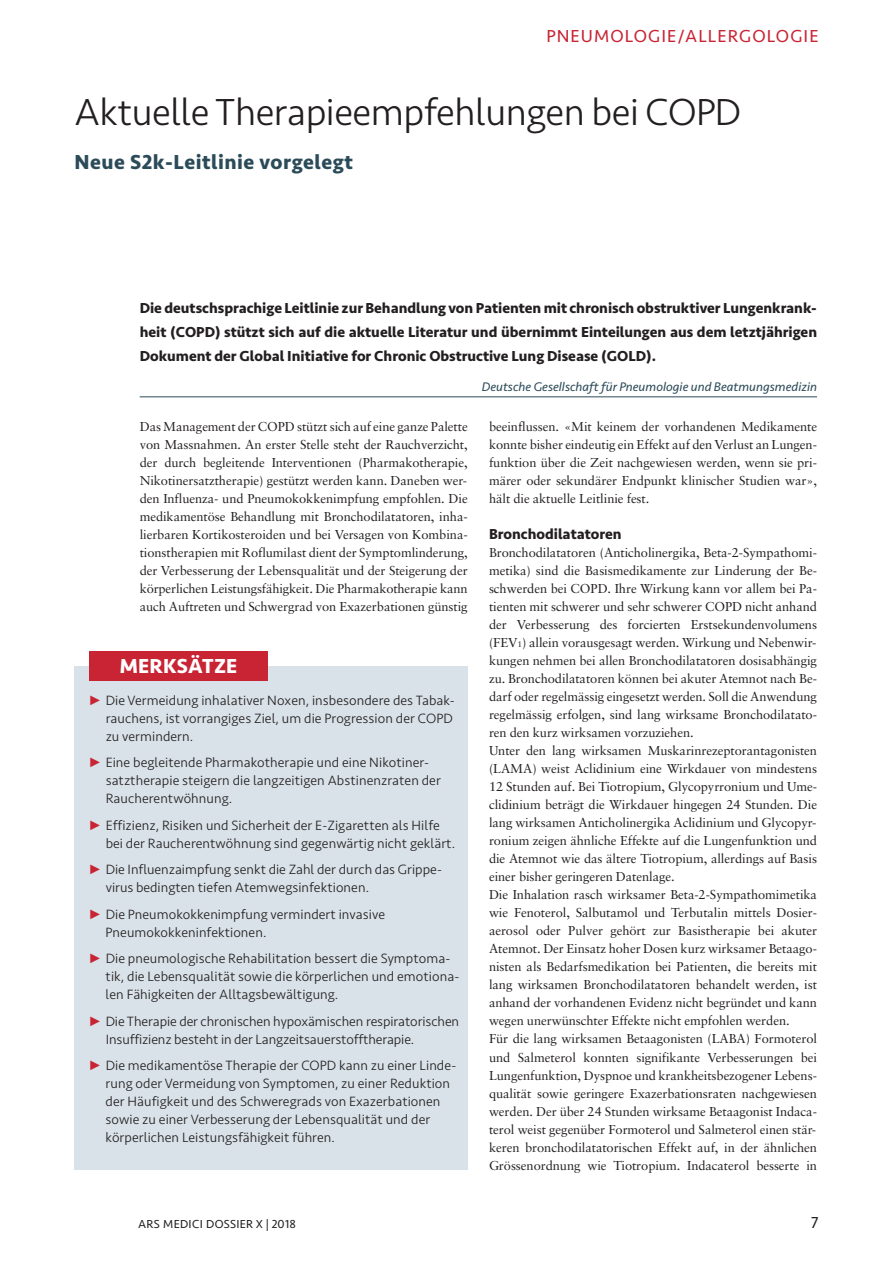
<style>
.page{position:relative;width:893px;height:1263px;background:#fff}
.page>*{position:absolute;margin:0;border:0;box-sizing:border-box;transform-origin:0 0}
.t1{font:300 39px "Seravek";letter-spacing:-.01em;color:#231f20}
.t2{font:700 21px "Seravek";letter-spacing:.025em;color:#2c4b59}
.t3{font:700 21px "Seravek";letter-spacing:.01em;color:#fff}
.t4{font:18px "Seravek";letter-spacing:.06em;color:#c82434}
.t5{font:16.5px "Seravek";color:#231f20}
.t6{font:700 15px/24px "Seravek";color:#231f20;text-align:justify}
.t7{font:300 13.95px/18px "Seravek";letter-spacing:.005em;color:#231f20}
.t8{font:12.9px/18px "Sabon";letter-spacing:-.005em;color:#231f20;text-align:justify}
.t9{font:italic 12.9px "Seravek";color:#2c4b59}
.t10{font:12px "Seravek";letter-spacing:.025em;color:#231f20}
.s1{font-size:8.1px}
</style>
<div class="page">
<hr style="left:140px;top:396px;width:677px;height:1px;background:#2c4b59">
<div style="left:74px;top:666px;width:394px;height:504px;background:#d9e2e8"></div>
<div style="left:89px;top:651px;width:179px;height:30px;background:#c82434"></div>
<h3 class="t4" style="left:547px;top:22px;width:273px">PNEUMOLOGIE/ALLERGOLOGIE</h3>
<h1 class="t1" style="left:74px;top:89px;width:668px">Aktuelle Therapieempfehlungen bei COPD</h1>
<h2 class="t2" style="left:74px;top:146px;width:280px">Neue S2k-Leitlinie vorgelegt</h2>
<p class="t6" style="left:140px;top:296px;width:679px">Die deutschsprachige Leitlinie zur Behandlung von Patienten mit chronisch obstruktiver Lungenkrank&shy;heit (COPD) stützt sich auf die aktuelle Literatur und übernimmt Einteilungen aus dem letztjährigen Dokument der Global Initiative for Chronic Obstructive Lung Disease (GOLD).</p>
<p class="t9" style="left:482px;top:377px;width:337px">Deutsche Gesellschaftfür Pneumologie und Beatmungsmedizin</p>
<p class="t8" style="left:140px;top:419px;width:330px">Das Management der COPD stützt sich auf eine ganze Palette von Massnahmen. An erster Stelle steht der Rauchverzicht, der durch begleitende Interventionen (Pharmakotherapie, Nikotinersatztherapie) gestützt werden kann. Daneben wer&shy;den Influenza- und Pneumokokkenimpfung empfohlen. Die medikamentöse Behandlung mit Bronchodilatatoren, inha&shy;lierbaren Kortikosteroiden und bei Versagen von Kombina&shy;tionstherapien mit Roflumilast dient der Symptomlinderung, der Verbesserung der Lebensqualität und der Steigerung der körperlichen Leistungsfähigkeit. Die Pharmakotherapie kann auch Auftreten und Schwergrad von Exazerbationen günstig</p>
<p class="t8" style="left:489px;top:419px;width:330px">beeinflussen. «Mit keinem der vorhandenen Medikamente konnte bisher eindeutig ein Effekt auf den Verlust an Lungen&shy;funktion über die Zeit nachgewiesen werden, wenn sie pri&shy;märer oder sekundärer Endpunkt klinischer Studien war», hält die aktuelle Leitlinie fest.</p>
<p class="t6" style="left:489px;top:522px;width:134px">Bronchodilatatoren</p>
<p class="t8" style="left:489px;top:545px;width:330px;text-align:left">Bronchodilatatoren (Anticholinergika, Beta-2-Sympathomi&shy;metika) sind die Basismedikamente zur Linderung der Be&shy;schwerden bei COPD. Ihre Wirkung kann vor allem bei Pa&shy;tienten mit schwerer und sehr schwerer COPD nicht anhand der Verbesserung des forcierten Erstsekundenvolumens (FEV<span class="s1">1</span>) allein vorausgesagt werden. Wirkung und Nebenwir&shy;kungen nehmen bei allen Bronchodilatatoren dosisabhängig zu. Bronchodilatatoren können bei akuter Atemnot nach Be&shy;darf oder regelmässig eingesetzt werden. Soll die Anwendung regelmässig erfolgen, sind lang wirksame Bronchodilatato&shy;ren den kurz wirksamen vorzuziehen.<br>Unter den lang wirksamen Muskarinrezeptorantagonisten (LAMA) weist Aclidinium eine Wirkdauer von mindestens 12 Stunden auf. Bei Tiotropium, Glycopyrronium und Ume&shy;clidinium beträgt die Wirkdauer hingegen 24 Stunden. Die lang wirksamen Anticholinergika Aclidinium und Glycopyr&shy;ronium zeigen ähnliche Effekte auf die Lungenfunktion und die Atemnot wie das ältere Tiotropium, allerdings auf Basis einer bisher geringeren Datenlage.<br>Die Inhalation rasch wirksamer Beta-2-Sympathomimetika wie Fenoterol, Salbutamol und Terbutalin mittels Dosier&shy;aerosol oder Pulver gehört zur Basistherapie bei akuter Atemnot. Der Einsatz hoher Dosen kurz wirksamer Betaago&shy;nisten als Bedarfsmedikation bei Patienten, die bereits mit lang wirksamen Bronchodilatatoren behandelt werden, ist anhand der vorhandenen Evidenz nicht begründet und kann wegen unerwünschter Effekte nicht empfohlen werden.<br>Für die lang wirksamen Betaagonisten (LABA) Formoterol und Salmeterol konnten signifikante Verbesserungen bei Lungenfunktion, Dyspnoe und krankheitsbezogener Lebens&shy;qualität sowie geringere Exazerbationsraten nachgewiesen werden. Der über 24 Stunden wirksame Betaagonist Indaca&shy;terol weist gegenüber Formoterol und Salmeterol einen stär&shy;keren bronchodilatatorischen Effekt auf, in der ähnlichen Grössenordnung wie Tiotropium. Indacaterol besserte in</p>
<h2 class="t3" style="left:120px;top:649px;width:119px">MERKSÄTZE</h2>
<p class="t7" style="left:106px;top:691px;width:351px">Die Vermeidung inhalativer Noxen, insbesondere des Tabak&shy;rauchens, ist vorrangiges Ziel, um die Progression der COPD zu vermindern.</p>
<p class="t7" style="left:106px;top:754px;width:337px">Eine begleitende Pharmakotherapie und eine Nikotiner&shy;satztherapie steigern die langzeitigen Abstinenzraten der<br>Raucherentwöhnung.</p>
<p class="t7" style="left:106px;top:816px;width:351px">Effizienz, Risiken und Sicherheit der E-Zigaretten als Hilfe bei der Raucherentwöhnung sind gegenwärtig nicht geklärt.</p>
<p class="t7" style="left:106px;top:861px;width:338px">Die Influenzaimpfung senkt die Zahl der durch das Grippe&shy;virus bedingten tiefen Atemwegsinfektionen.</p>
<p class="t7" style="left:106px;top:905px;width:281px">Die Pneumokokkenimpfung vermindert invasive<br>Pneumokokkeninfektionen.</p>
<p class="t7" style="left:106px;top:950px;width:355px">Die pneumologische Rehabilitation bessert die Symptoma&shy;tik, die Lebensqualität sowie die körperlichen und emotiona&shy;len Fähigkeiten der Alltagsbewältigung.</p>
<p class="t7" style="left:106px;top:1012px;width:355px">Die Therapie der chronischen hypoxämischen respiratorischen<br>Insuffizienz besteht in der Langzeitsauerstofftherapie.</p>
<p class="t7" style="left:106px;top:1057px;width:352px">Die medikamentöse Therapie der COPD kann zu einer Linde&shy;rung oder Vermeidung von Symptomen, zu einer Reduktion der Häufigkeit und des Schweregrads von Exazerbationen sowie zu einer Verbesserung der Lebensqualität und der körperlichen Leistungsfähigkeit führen.</p>
<p class="t10" style="left:138px;top:1214px;width:159px">ARS MEDICI DOSSIER X | 2018</p>
<p class="t5" style="left:811px;top:1209px;width:9px">7</p>
</div>
